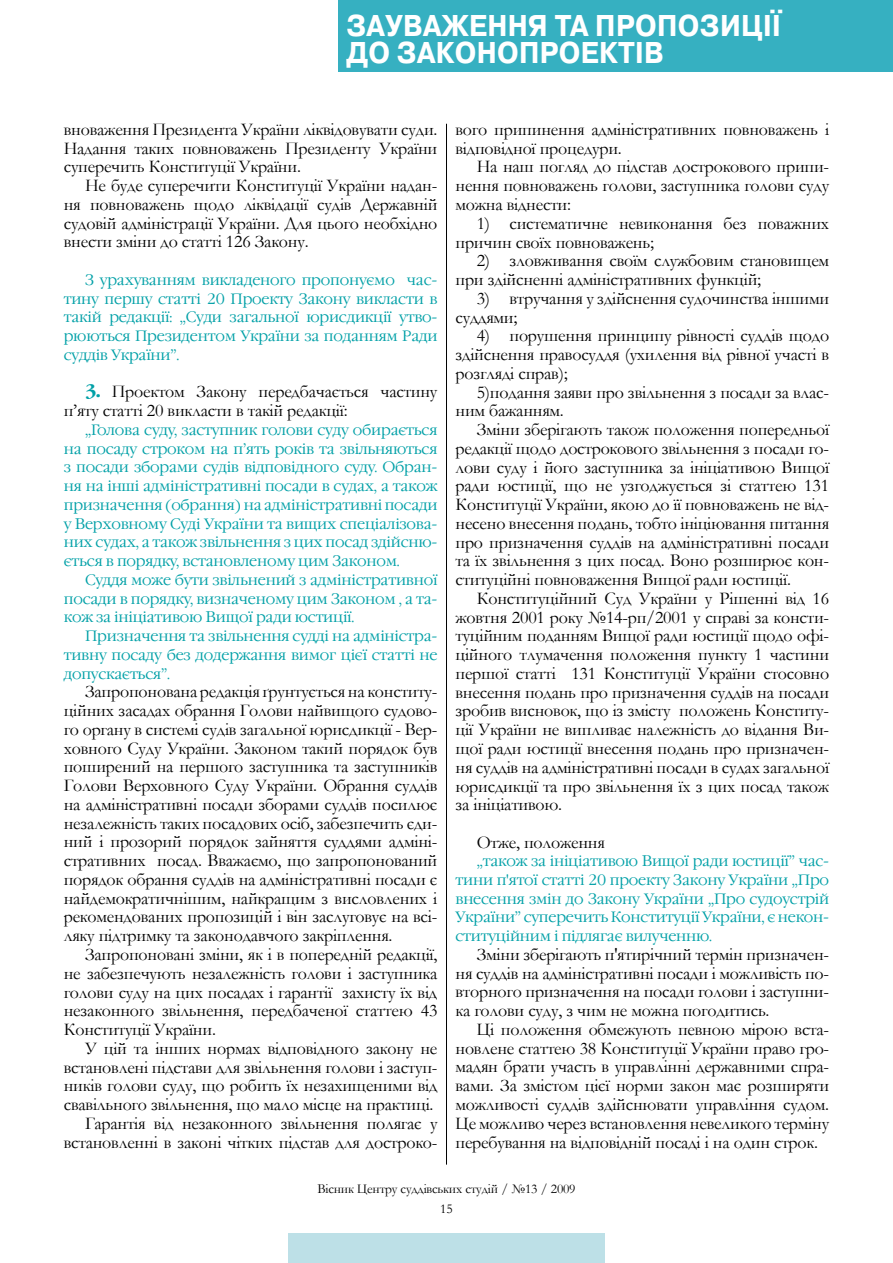
<style>
.page{position:relative;width:893px;height:1263px;background:#fff}
.page>*{position:absolute;margin:0;border:0;box-sizing:border-box;transform-origin:0 0}
.t1{font:700 30px/27px "Pragmatica C";letter-spacing:.01em;color:#fff;scale:.91 1}
.t2{font:18px/18.8px "Garamond";letter-spacing:-.015em;color:#000;text-align:justify}
.t3{font:300 15px/18.8px "Garamond C";letter-spacing:-.015em;color:#00a0a7;text-align:justify}
.t4{font:13.5px/20.4px "Garamond";letter-spacing:-.015em;color:#000;text-align:center}
.s1{font-family:"Garamond C";font-weight:700;color:#00a0a7}
</style>
<div class="page">
<div style="left:288px;top:1233px;width:317px;height:30px;background:#bde0e7"></div>
<div style="left:338px;top:0;width:555px;height:72px;background:#36b0c1"></div>
<hr style="left:446px;top:124px;width:1px;height:1040px;background:#000">
<h1 class="t1" style="left:346px;top:13px;width:479px">ЗАУВАЖЕННЯ ТА ПРОПОЗИЦІЇ<br>ДО ЗАКОНОПРОЕКТІВ</h1>
<p class="t2" style="left:64px;top:119px;width:375px">вноваження Президента України ліквідовувати суди.<br>Надання таких повноважень Президенту України суперечить Конституції України.</p>
<p class="t2" style="left:64px;top:176px;width:375px;text-indent:21px">Не буде суперечити Конституції України надан&shy;ня повноважень щодо ліквідації судів Державній судовій адміністрації України. Для цього необхідно внести зміни до статті 126 Закону.</p>
<p class="t3" style="left:64px;top:271px;width:375px;text-indent:21px">З урахуванням викладеного пропонуємо час&shy;тину першу статті 20 Проекту Закону викласти в такій редакції: „Суди загальної юрисдикції утво&shy;рюються Президентом України за поданням Ради суддів України”.</p>
<p class="t2" style="left:64px;top:382px;width:375px;text-indent:21px"><span class="s1">3.</span> Проектом Закону передбачається частину п’яту статті 20 викласти в такій редакції:</p>
<p class="t3" style="left:64px;top:421px;width:375px;text-indent:21px">„Голова суду, заступник голови суду обирається на посаду строком на п’ять років та звільняються з посади зборами судів відповідного суду. Обран&shy;ня на інші адміністративні посади в судах, а також призначення (обрання) на адміністративні посади у Верховному Суді України та вищих спеціалізова&shy;них судах, а також звільнення з цих посад здійсню&shy;ється в порядку, встановленому цим Законом.</p>
<p class="t3" style="left:64px;top:571px;width:375px;text-indent:21px">Суддя може бути звільнений з адміністративної посади в порядку, визначеному цим Законом , а та&shy;кож за ініціативою Вищої ради юстиції.</p>
<p class="t3" style="left:64px;top:627px;width:375px;text-indent:21px">Призначення та звільнення судді на адміністра&shy;тивну посаду без додержання вимог цієї статті не допускається”.</p>
<p class="t2" style="left:64px;top:682px;width:375px;text-indent:21px">Запропонована редакція ґрунтується на конститу&shy;ційних засадах обрання Голови найвищого судово&shy;го органу в системі судів загальної юрисдикції - Вер&shy;ховного Суду України. Законом такий порядок був поширений на першого заступника та заступників Голови Верховного Суду України. Обрання суддів на адміністративні посади зборами суддів посилює незалежність таких посадових осіб, забезпечить єди&shy;ний і прозорий порядок зайняття суддями адміні&shy;стративних посад. Вважаємо, що запропонований порядок обрання суддів на адміністративні посади є найдемократичнішим, найкращим з висловлених і рекомендованих пропозицій і він заслуговує на всі&shy;ляку підтримку та законодавчого закріплення.</p>
<p class="t2" style="left:64px;top:944px;width:375px;text-indent:21px">Запропоновані зміни, як і в попередній редакції, не забезпечують незалежність голови і заступника голови суду на цих посадах і гарантії захисту їх від незаконного звільнення, передбаченої статтею 43<br>Конституції України.</p>
<p class="t2" style="left:64px;top:1038px;width:375px;text-align:right">У цій та інших нормах відповідного закону не встановлені підстави для звільнення голови і заступ&shy;ників голови суду, що робить їх незахищеними від свавільного звільнення, що мало місце на практиці.<br>Гарантія від незаконного звільнення полягає у встановленні в законі чітких підстав для достроко-</p>
<p class="t2" style="left:455px;top:119px;width:375px">вого припинення адміністративних повноважень і відповідної процедури.</p>
<p class="t2" style="left:455px;top:157px;width:375px;text-indent:21px">На наш погляд до підстав дострокового припи&shy;нення повноважень голови, заступника голови суду можна віднести:</p>
<p class="t2" style="left:455px;top:213px;width:375px;text-indent:21px">1) систематичне невиконання без поважних причин своїх повноважень;</p>
<p class="t2" style="left:455px;top:251px;width:375px;text-indent:21px">2) зловживання своїм службовим становищем при здійсненні адміністративних функцій;</p>
<p class="t2" style="left:455px;top:288px;width:375px;text-indent:21px">3) втручання у здійснення судочинства іншими суддями;</p>
<p class="t2" style="left:455px;top:326px;width:375px;text-indent:21px">4) порушення принципу рівності суддів щодо здійснення правосуддя (ухилення від рівної участі в розгляді справ);</p>
<p class="t2" style="left:455px;top:382px;width:375px;text-indent:21px">5)подання заяви про звільнення з посади за влас&shy;ним бажанням.</p>
<p class="t2" style="left:455px;top:420px;width:375px;text-indent:21px">Зміни зберігають також положення попередньої редакції щодо дострокового звільнення з посади го&shy;лови суду і його заступника за ініціативою Вищої ради юстиції, що не узгоджується зі статтею 131<br>Конституції України, якою до її повноважень не від&shy;несено внесення подань, тобто ініціювання питання про призначення суддів на адміністративні посади та їх звільнення з цих посад. Воно розширює кон&shy;ституційні повноваження Вищої ради юстиції.</p>
<p class="t2" style="left:455px;top:588px;width:375px;text-indent:21px">Конституційний Суд України у Рішенні від 16 жовтня 2001 року №14-рп/2001 у справі за консти&shy;туційним поданням Вищої ради юстиції щодо офі&shy;ційного тлумачення положення пункту 1 частини першої статті 131 Конституції України стосовно внесення подань про призначення суддів на посади зробив висновок, що із змісту положень Конститу&shy;ції України не випливає належність до відання Ви&shy;щої ради юстиції внесення подань про призначен&shy;ня суддів на адміністративні посади в судах загальної юрисдикції та про звільнення їх з цих посад також за ініціативою.</p>
<p class="t2" style="left:477px;top:832px;width:130px">Отже, положення</p>
<p class="t3" style="left:455px;top:852px;width:375px;text-indent:21px">„також за ініціативою Вищої ради юстиції” час&shy;тини п'ятої статті 20 проекту Закону України „Про внесення змін до Закону України „Про судоустрій України” суперечить Конституції України, є некон&shy;ституційним і підлягає вилученню.</p>
<p class="t2" style="left:455px;top:944px;width:375px;text-indent:21px">Зміни зберігають п'ятирічний термін призначен&shy;ня суддів на адміністративні посади і можливість по&shy;вторного призначення на посади голови і заступни&shy;ка голови суду, з чим не можна погодитись.</p>
<p class="t2" style="left:455px;top:1019px;width:375px;text-indent:21px">Ці положення обмежують певною мірою вста&shy;новлене статтею 38 Конституції України право гро&shy;мадян брати участь в управлінні державними спра&shy;вами. За змістом цієї норми закон має розширяти можливості суддів здійснювати управління судом.<br>Це можливо через встановлення невеликого терміну перебування на відповідній посаді і на один строк.</p>
<p class="t4" style="left:317px;top:1178px;width:260px">Вісник Центру суддівських студій / №13 / 2009<br>15</p>
</div>
